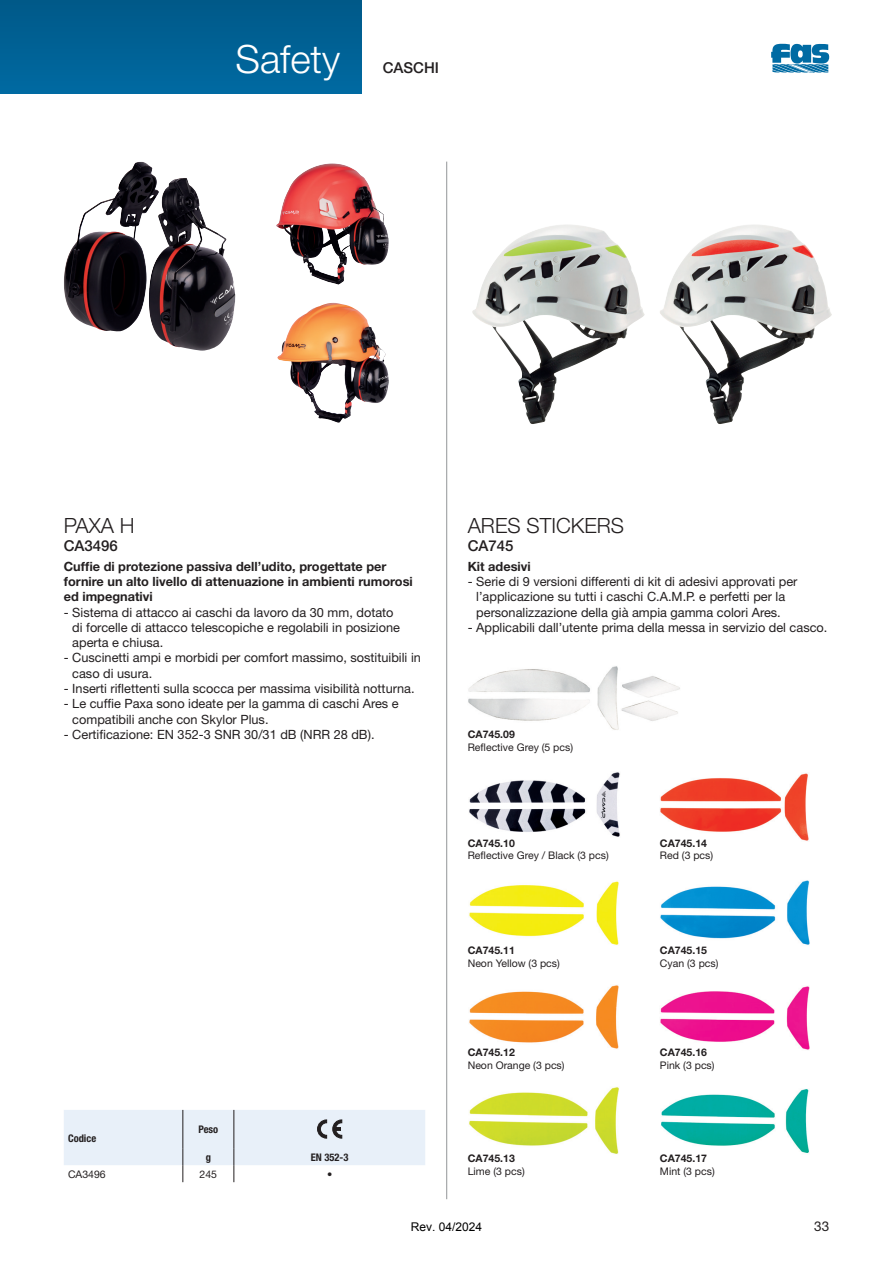
<style>
.page{position:relative;width:893px;height:1263px;background:#fff}
.page>*{position:absolute;margin:0;border:0;box-sizing:border-box;transform-origin:0 0}
.t1{font:300 39px "Helvetica Neue";color:#fff}
.t2{font:300 21px "Helvetica Neue";color:#231f20}
.t3{font:500 15px "Helvetica Neue";color:#231f20}
.t4{font:13.5px "Helvetica Neue";color:#231f20}
.t5{font:12.75px/15.3px "Helvetica Neue";color:#231f20}
.t6{font:700 12.75px/15.3px "Helvetica Neue";color:#231f20}
.t7{font:12px "Arial";color:#000}
.t8{font:10.5px "Helvetica Neue";color:#231f20}
.t9{font:700 10.5px "Helvetica Neue";color:#231f20}
.t10{font:700 condensed 10.5px "Helvetica Neue";color:#231f20}
</style>
<div class="page">
<div style="left:0;top:0;width:361px;height:94px;background:#006195"></div>
<svg style="left:771px;top:44px;width:58px;height:29px;background:#4794bc"></svg>
<hr style="left:446px;top:162px;width:1px;height:1037px;background:#939598">
<svg style="left:64px;top:1110px;width:361px;height:72px"></svg>
<img style="left:64px;top:162px;width:95px;height:170px">
<img style="left:276px;top:165px;width:113px;height:120px">
<img style="left:277px;top:303px;width:112px;height:120px">
<img style="left:468px;top:666px;width:212px;height:64px">
<img style="left:469px;top:772px;width:151px;height:65px">
<img style="left:469px;top:881px;width:150px;height:64px">
<img style="left:469px;top:985px;width:150px;height:64px">
<img style="left:469px;top:1087px;width:150px;height:67px">
<img style="left:660px;top:773px;width:149px;height:68px">
<img style="left:660px;top:880px;width:150px;height:65px">
<img style="left:660px;top:986px;width:150px;height:64px">
<img style="left:661px;top:1089px;width:148px;height:64px">
<img style="left:472px;top:225px;width:173px;height:199px">
<img style="left:660px;top:225px;width:172px;height:199px">
<h1 class="t1" style="left:235px;top:35px;width:106px">Safety</h1>
<p class="t3" style="left:383px;top:58px;width:58px">CASCHI</p>
<h2 class="t2" style="left:64px;top:513px;width:72px">PAXA H</h2>
<p class="t3" style="left:64px;top:537px;width:56px">CA3496</p>
<p class="t6" style="left:64px;top:558px;width:351px">Cuffie di protezione passiva dell’udito, progettate per fornire un alto livello di attenuazione in ambienti rumorosi ed impegnativi</p>
<p class="t5" style="left:72px;top:604px;width:329px;text-indent:-9px">- Sistema di attacco ai caschi da lavoro da 30 mm, dotato di forcelle di attacco telescopiche e regolabili in posizione aperta e chiusa.</p>
<p class="t5" style="left:72px;top:650px;width:350px;text-indent:-9px">- Cuscinetti ampi e morbidi per comfort massimo, sostituibili in caso di usura.</p>
<p class="t5" style="left:64px;top:681px;width:352px">- Inserti riflettenti sulla scocca per massima visibilità notturna.</p>
<p class="t5" style="left:72px;top:696px;width:328px;text-indent:-9px">- Le cuffie Paxa sono ideate per la gamma di caschi Ares e compatibili anche con Skylor Plus.</p>
<p class="t5" style="left:64px;top:727px;width:312px">- Certificazione: EN 352-3 SNR 30/31 dB (NRR 28 dB).</p>
<p class="t10" style="left:68px;top:1131px;width:30px">Codice</p>
<p class="t10" style="left:198px;top:1123px;width:21px">Peso</p>
<p class="t10" style="left:206px;top:1151px;width:7px">g</p>
<p class="t10" style="left:311px;top:1151px;width:39px">EN 352-3</p>
<p class="t8" style="left:68px;top:1168px;width:39px">CA3496</p>
<p class="t8" style="left:200px;top:1168px;width:19px">245</p>
<p class="t8" style="left:327px;top:1168px;width:7px">•</p>
<h2 class="t2" style="left:468px;top:513px;width:158px">ARES STICKERS</h2>
<p class="t3" style="left:468px;top:537px;width:47px">CA745</p>
<p class="t6" style="left:468px;top:558px;width:65px">Kit adesivi</p>
<p class="t5" style="left:476px;top:574px;width:323px;text-indent:-9px">- Serie di 9 versioni differenti di kit di adesivi approvati per l’applicazione su tutti i caschi C.A.M.P. e perfetti per la personalizzazione della già ampia gamma colori Ares.</p>
<p class="t5" style="left:468px;top:619px;width:361px">- Applicabili dall’utente prima della messa in servizio del casco.</p>
<p class="t9" style="left:468px;top:728px;width:49px">CA745.09</p>
<p class="t8" style="left:468px;top:741px;width:107px">Reflective Grey (5 pcs)</p>
<p class="t9" style="left:468px;top:836px;width:49px">CA745.10</p>
<p class="t8" style="left:468px;top:849px;width:142px">Reflective Grey / Black (3 pcs)</p>
<p class="t9" style="left:660px;top:836px;width:49px">CA745.14</p>
<p class="t8" style="left:660px;top:849px;width:55px">Red (3 pcs)</p>
<p class="t9" style="left:468px;top:944px;width:49px">CA745.11</p>
<p class="t8" style="left:468px;top:957px;width:94px">Neon Yellow (3 pcs)</p>
<p class="t9" style="left:660px;top:944px;width:49px">CA745.15</p>
<p class="t8" style="left:660px;top:957px;width:60px">Cyan (3 pcs)</p>
<p class="t9" style="left:468px;top:1046px;width:49px">CA745.12</p>
<p class="t8" style="left:468px;top:1059px;width:98px">Neon Orange (3 pcs)</p>
<p class="t9" style="left:660px;top:1046px;width:49px">CA745.16</p>
<p class="t8" style="left:660px;top:1059px;width:56px">Pink (3 pcs)</p>
<p class="t9" style="left:468px;top:1152px;width:49px">CA745.13</p>
<p class="t8" style="left:468px;top:1164px;width:58px">Lime (3 pcs)</p>
<p class="t9" style="left:660px;top:1152px;width:49px">CA745.17</p>
<p class="t8" style="left:660px;top:1164px;width:56px">Mint (3 pcs)</p>
<p class="t7" style="left:411px;top:1219px;width:73px">Rev. 04/2024</p>
<p class="t4" style="left:814px;top:1218px;width:17px">33</p>
</div>
